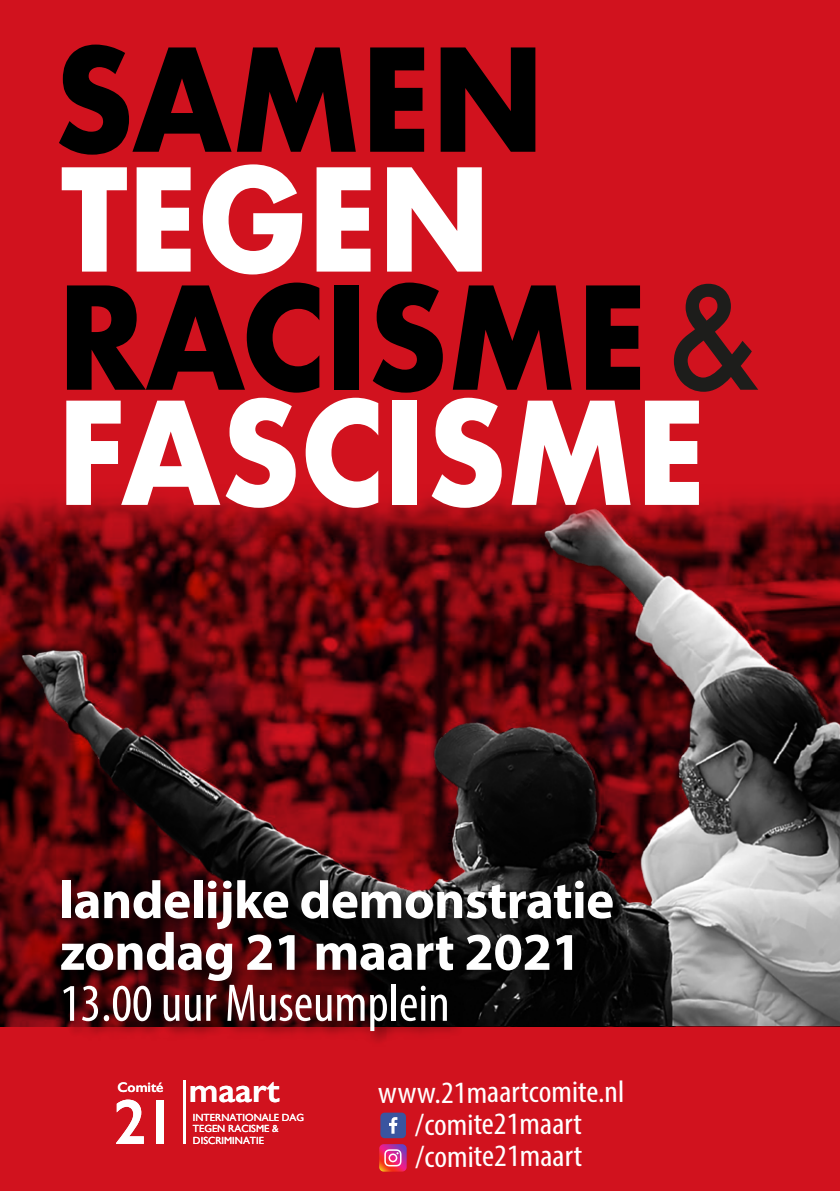
<style>
.page{position:relative;width:840px;height:1191px;background:#fff}
.page>*{position:absolute;margin:0;border:0;box-sizing:border-box;transform-origin:0 0}
.t1{font:700 138.2px/118.2px "Futura";letter-spacing:-.01em;color:#000;scale:.91 1}
.t2{font:700 138.2px "Futura";letter-spacing:-.01em;color:#fff;scale:.91 1}
.t3{font:600 64px "Gill Sans";color:#fff}
.t4{font:700 53.4px "Myriad Pro";letter-spacing:-.01em;color:#fff}
.t5{font:condensed 53.4px "Myriad Pro";color:#fff}
.t6{font:600 35px "Gill Sans";color:#fff}
.t7{font:condensed 31px/32px "Myriad Pro";letter-spacing:-.005em;color:#fff;text-align:center;scale:1.07 1}
.t8{font:600 14px "Gill Sans";color:#fff}
.t9{font:10.4px/11.6px "Gill Sans";color:#fff}
.s1{color:#fff}
.s2{font-weight:500;color:#1d1d1b}
</style>
<div class="page">
<div style="left:0;top:1px;width:838px;height:1190px;background:#d1121e"></div>
<img style="left:0;top:482px;width:839px;height:543px">
<img style="left:50px;top:954px;width:554px;height:88px">
<img style="left:50px;top:864px;width:586px;height:90px">
<hr style="left:183px;top:1080px;width:3px;height:63px;background:#fff">
<svg style="left:379px;top:1144px;width:27px;height:27px"></svg>
<div style="left:380px;top:1112px;width:26px;height:26px;background:#3a559f;border-radius:4px"></div>
<svg style="left:389px;top:1117px;width:8px;height:16px"></svg>
<h1 class="t1" style="left:53px;top:39px;width:542px">SAMEN</h1>
<h1 class="t1" style="left:57px;top:159px;width:771px"><span class="s1">TEGEN<br></span>RACISME <span class="s2">&amp;</span></h1>
<h1 class="t2" style="left:56px;top:361px;width:715px">FASCISME</h1>
<h3 class="t4" style="left:59px;top:865px;width:556px">landelijke demonstratie</h3>
<h3 class="t4" style="left:60px;top:917px;width:522px">zondag 21 maart 2021</h3>
<h3 class="t5" style="left:60px;top:971px;width:391px">13.00 uur Museumplein</h3>
<p class="t8" style="left:117px;top:1079px;width:48px">Comité</p>
<h2 class="t3" style="left:113px;top:1083px;width:65px">21</h2>
<p class="t6" style="left:189px;top:1069px;width:92px">maart</p>
<p class="t9" style="left:193px;top:1111px;width:113px">INTERNATIONALE DAG<br>TEGEN RACISME &amp;<br>DISCRIMINATIE</p>
<p class="t7" style="left:378px;top:1075px;width:232px">www.21maartcomite.nl /comite21maart /comite21maart</p>
</div>
